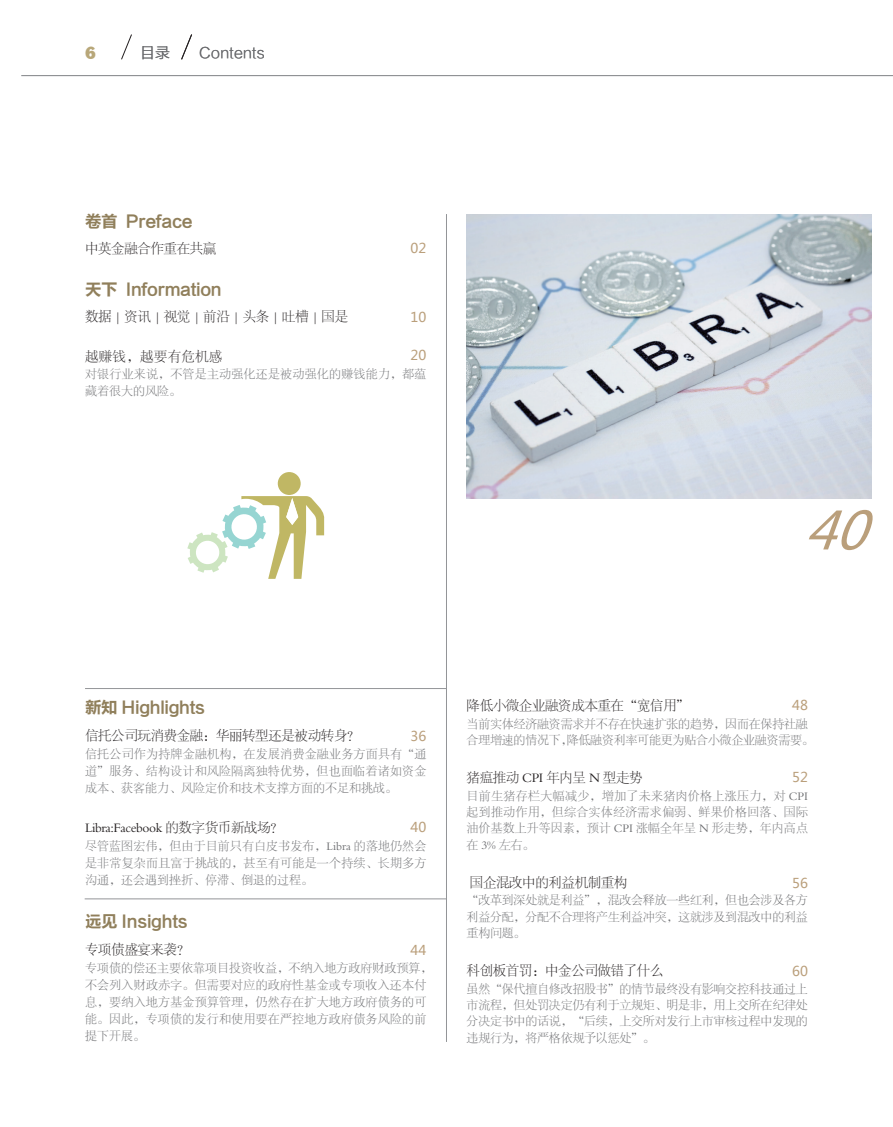
<style>
.page{position:relative;width:893px;height:1127px;background:#fff}
.page>*{position:absolute;margin:0;border:0;box-sizing:border-box;transform-origin:0 0}
.提文{font:italic 51.45px "Microsoft Ya Hei";color:#ba9f7b}
.t1{font:800 16.95px "Stymie BT";color:#b8a779}
.提文-2{font:16.5px "FZLTCHJW GB1 0";letter-spacing:-.02em;color:#907f5b}
.t2{font:15px "FZLTXHK";color:#6c6d70}
.提文-3{font:13.5px "FZSYJW GB1 0";letter-spacing:-.03em;color:#231f20}
.提文-4{font:13.5px "Microsoft Ya Hei";color:#ba9f7b}
.提文-5{font:13.5px "FZSYJW GB1 0";letter-spacing:.02em;color:#231f20}
.提文-6{font:12px/17.1px "FZSYJW GB1 0";color:#6c6d70;text-align:justify}
.提文-7{font:12px/16.4px "FZSYJW GB1 0";letter-spacing:-.02em;color:#6c6d70}
.提文-8{font:12px/16.4px "FZSYJW GB1 0";letter-spacing:.02em;color:#6c6d70}
</style>
<div class="page">
<hr style="left:21px;top:75px;width:872px;height:1px;background:#808285">
<svg style="left:121px;top:34px;width:11px;height:26px"></svg>
<img style="left:467px;top:214px;width:405px;height:284px">
<svg style="left:181px;top:34px;width:11px;height:26px"></svg>
<hr style="left:446px;top:214px;width:1px;height:828px;background:#939598">
<hr style="left:85px;top:898px;width:361px;height:1px;background:#939598">
<hr style="left:85px;top:688px;width:361px;height:1px;background:#939598">
<div style="left:278px;top:472px;width:23px;height:23px;background:#c0b764;border-radius:50%"></div>
<svg style="left:187px;top:496px;width:138px;height:83px"></svg>
<h2 class="t1" style="left:85px;top:43px;width:12px">6</h2>
<p class="t2" style="left:140px;top:45px;width:31px">目录</p>
<p class="t2" style="left:199px;top:45px;width:67px">Contents</p>
<p class="提文-2" style="left:85px;top:212px;width:109px">卷首 Preface</p>
<p class="提文-3" style="left:85px;top:242px;width:133px">中英金融合作重在共赢</p>
<p class="提文-2" style="left:85px;top:280px;width:138px">天下 Information</p>
<p class="提文-3" style="left:85px;top:310px;width:265px">数据|资讯|视觉|前沿|头条|吐槽|国是</p>
<p class="提文-5" style="left:85px;top:349px;width:139px">越赚钱，越要有危机感</p>
<p class="提文-8" style="left:85px;top:366px;width:343px">对银行业来说，不管是主动强化还是被动强化的赚钱能力，都蕴藏着很大的风险。</p>
<p class="提文-4" style="left:411px;top:239px;width:17px">02</p>
<p class="提文-4" style="left:411px;top:308px;width:17px">10</p>
<p class="提文-4" style="left:411px;top:346px;width:17px">20</p>
<p class="提文" style="left:805px;top:496px;width:86px">40</p>
<p class="提文-2" style="left:85px;top:698px;width:122px">新知 Highlights</p>
<p class="提文-3" style="left:85px;top:729px;width:277px">信托公司玩消费金融：华丽转型还是被动转身？</p>
<p class="提文-6" style="left:85px;top:746px;width:343px">信托公司作为持牌金融机构，在发展消费金融业务方面具有“通道”服务、结构设计和风险隔离独特优势，但也面临着诸如资金成本、获客能力、风险定价和技术支撑方面的不足和挑战。</p>
<p class="提文-3" style="left:85px;top:820px;width:200px">Libra:Facebook 的数字货币新战场？</p>
<p class="提文-6" style="left:85px;top:838px;width:343px">尽管蓝图宏伟，但由于目前只有白皮书发布，Libra 的落地仍然会是非常复杂而且富于挑战的，甚至有可能是一个持续、长期多方沟通，还会遇到挫折、停滞、倒退的过程。</p>
<p class="提文-2" style="left:85px;top:912px;width:104px">远见 Insights</p>
<p class="提文-3" style="left:85px;top:942px;width:107px">专项债盛宴来袭？</p>
<p class="提文-6" style="left:85px;top:959px;width:349px;text-align:left">专项债的偿还主要依靠项目投资收益，不纳入地方政府财政预算，不会列入财政赤字。但需要对应的政府性基金或专项收入还本付息，要纳入地方基金预算管理，仍然存在扩大地方政府债务的可能。因此，专项债的发行和使用要在严控地方政府债务风险的前提下开展。</p>
<p class="提文-4" style="left:411px;top:726px;width:17px">36</p>
<p class="提文-4" style="left:411px;top:818px;width:17px">40</p>
<p class="提文-4" style="left:411px;top:940px;width:17px">44</p>
<p class="提文-3" style="left:467px;top:699px;width:225px">降低小微企业融资成本重在“宽信用”</p>
<p class="提文-7" style="left:467px;top:716px;width:349px">当前实体经济融资需求并不存在快速扩张的趋势，因而在保持社融合理增速的情况下，降低融资利率可能更为贴合小微企业融资需要。</p>
<p class="提文-3" style="left:467px;top:771px;width:178px">猪瘟推动 CPI 年内呈 N 型走势</p>
<p class="提文-6" style="left:467px;top:788px;width:343px;line-height:16.4px">目前生猪存栏大幅减少，增加了未来猪肉价格上涨压力，对 CPI起到推动作用，但综合实体经济需求偏弱、鲜果价格回落、国际油价基数上升等因素，预计 CPI 涨幅全年呈 N 形走势，年内高点在 3% 左右。</p>
<p class="提文-3" style="left:470px;top:875px;width:159px">国企混改中的利益机制重构</p>
<p class="提文-6" style="left:467px;top:892px;width:343px;line-height:16.4px">“改革到深处就是利益”，混改会释放一些红利，但也会涉及各方利益分配，分配不合理将产生利益冲突，这就涉及到混改中的利益重构问题。</p>
<p class="提文-3" style="left:467px;top:963px;width:198px">科创板首罚：中金公司做错了什么</p>
<p class="提文-6" style="left:467px;top:981px;width:343px;line-height:16.4px">虽然“保代擅自修改招股书”的情节最终没有影响交控科技通过上市流程，但处罚决定仍有利于立规矩、明是非，用上交所在纪律处分决定书中的话说，“后续，上交所对发行上市审核过程中发现的违规行为，将严格依规予以惩处”。</p>
<p class="提文-4" style="left:792px;top:696px;width:17px">48</p>
<p class="提文-4" style="left:792px;top:768px;width:17px">52</p>
<p class="提文-4" style="left:792px;top:874px;width:17px">56</p>
<p class="提文-4" style="left:792px;top:962px;width:17px">60</p>
</div>
